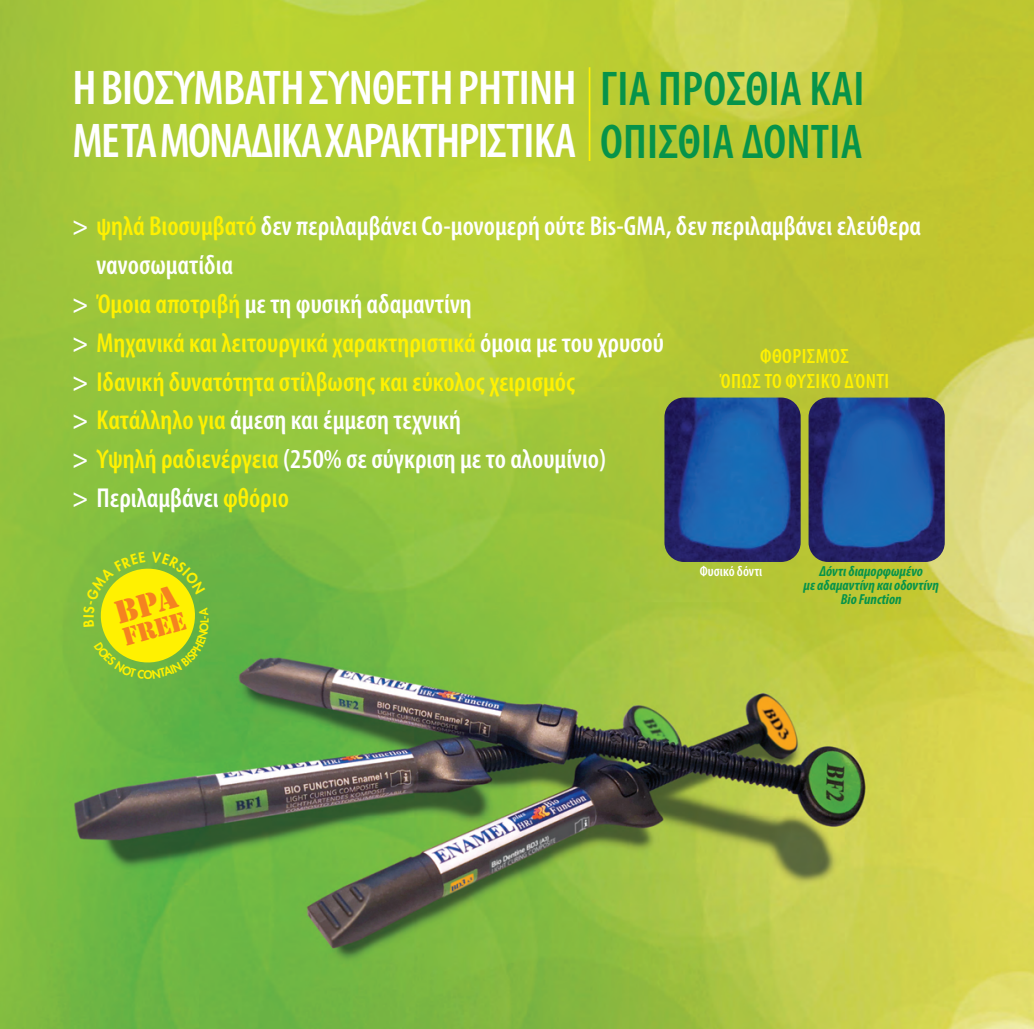
<style>
.page{position:relative;width:1034px;height:1029px;background:#fff}
.page>*{position:absolute;margin:0;border:0;box-sizing:border-box;transform-origin:0 0}
.t1{font:600 condensed 49px/52.5px "Myriad Pro";letter-spacing:-.025em;color:#fff}
.t2{font:600 condensed 49px/52.5px "Myriad Pro";letter-spacing:.005em;color:#06934a}
.t3{font:600 condensed 27.47px "Myriad Pro";color:#fff}
.t4{font:600 condensed 27.47px "Myriad Pro";color:#fff101}
.t5{font:23.8px "Stencil";color:#f58220}
.t6{font:600 condensed 20.82px/25px "Myriad Pro";letter-spacing:.02em;color:#fff101;text-align:center}
.t7{font:italic 700 condensed 14.53px/14px "Myriad Pro";color:#06934a;text-align:center}
.t8{font:600 condensed 14.53px "Myriad Pro";letter-spacing:.005em;color:#fff}
.t9{font:800 11.2px "Futura Std";color:#fff101}
.s1{color:#fff101}
.s2{color:#fff}
</style>
<div class="page">
<img style="left:0;top:0;width:1033px;height:1028px">
<hr style="left:588px;top:67px;width:2px;height:94px;background:#fff101">
<img style="left:664px;top:397px;width:136px;height:165px;border-radius:19px">
<img style="left:808px;top:397px;width:136px;height:165px;border-radius:19px">
<svg style="left:83px;top:551px;width:126px;height:128px;background:#aed026"></svg>
<h1 class="t1" style="left:73px;top:66px;width:505px">Η ΒΙΟΣΥΜΒΑΤΗ ΣΥΝΘΕΤΗ ΡΗΤΙΝΗ<br>ΜΕ ΤΑ ΜΟΝΑΔΙΚΑ ΧΑΡΑΚΤΗΡΙΣΤΙΚΑ</h1>
<h1 class="t2" style="left:600px;top:67px;width:266px">ΓΙΑ ΠΡΟΣΘΙΑ ΚΑΙ<br>ΟΠΙΣΘΙΑ ΔΟΝΤΙΑ</h1>
<p class="t3" style="left:72px;top:216px;width:850px">&gt; <span class="s1">ψηλά Βιοσυμβατό</span> δεν περιλαμβάνει Co-μονομερή ούτε Bis-GMA, δεν περιλαμβάνει ελεύθερα</p>
<p class="t3" style="left:96px;top:255px;width:138px">νανοσωματίδια</p>
<p class="t3" style="left:72px;top:294px;width:401px">&gt; <span class="s1">Όμοια αποτριβή</span> με τη φυσική αδαμαντίνη</p>
<p class="t4" style="left:72px;top:333px;width:593px"><span class="s2">&gt;</span> Μηχανικά και λειτουργικά χαρακτηριστικά <span class="s2">όμοια με του χρυσού</span></p>
<p class="t4" style="left:72px;top:371px;width:504px"><span class="s2">&gt;</span> Ιδανική δυνατότητα στίλβωσης και εύκολος χειρισμός</p>
<p class="t3" style="left:72px;top:410px;width:390px">&gt; <span class="s1">Κατάλληλο για</span> άμεση και έμμεση τεχνική</p>
<p class="t3" style="left:72px;top:449px;width:535px">&gt; <span class="s1">Υψηλή ραδιενέργεια</span> (250% σε σύγκριση με το αλουμίνιο)</p>
<p class="t3" style="left:72px;top:488px;width:218px">&gt; Περιλαμβάνει <span class="s1">φθόριο</span></p>
<p class="t6" style="left:719px;top:345px;width:171px">ΦΘΟΡΙΣΜΌΣ<br>ΌΠΩΣ ΤΟ ΦΥΣΙΚΌ ΔΌΝΤΙ</p>
<p class="t5" style="left:120px;top:625px;width:66px;rotate:-16deg">FREE</p>
<p class="t9" style="left:199px;top:623px;width:6px;rotate:-90deg">L</p>
<p class="t8" style="left:699px;top:566px;width:64px">Φυσικό δόντι</p>
<p class="t7" style="left:803px;top:565px;width:137px">Δόντι διαμορφωμένο<br>με αδαμαντίνη και οδοντίνη<br>Bio Function</p>
</div>
